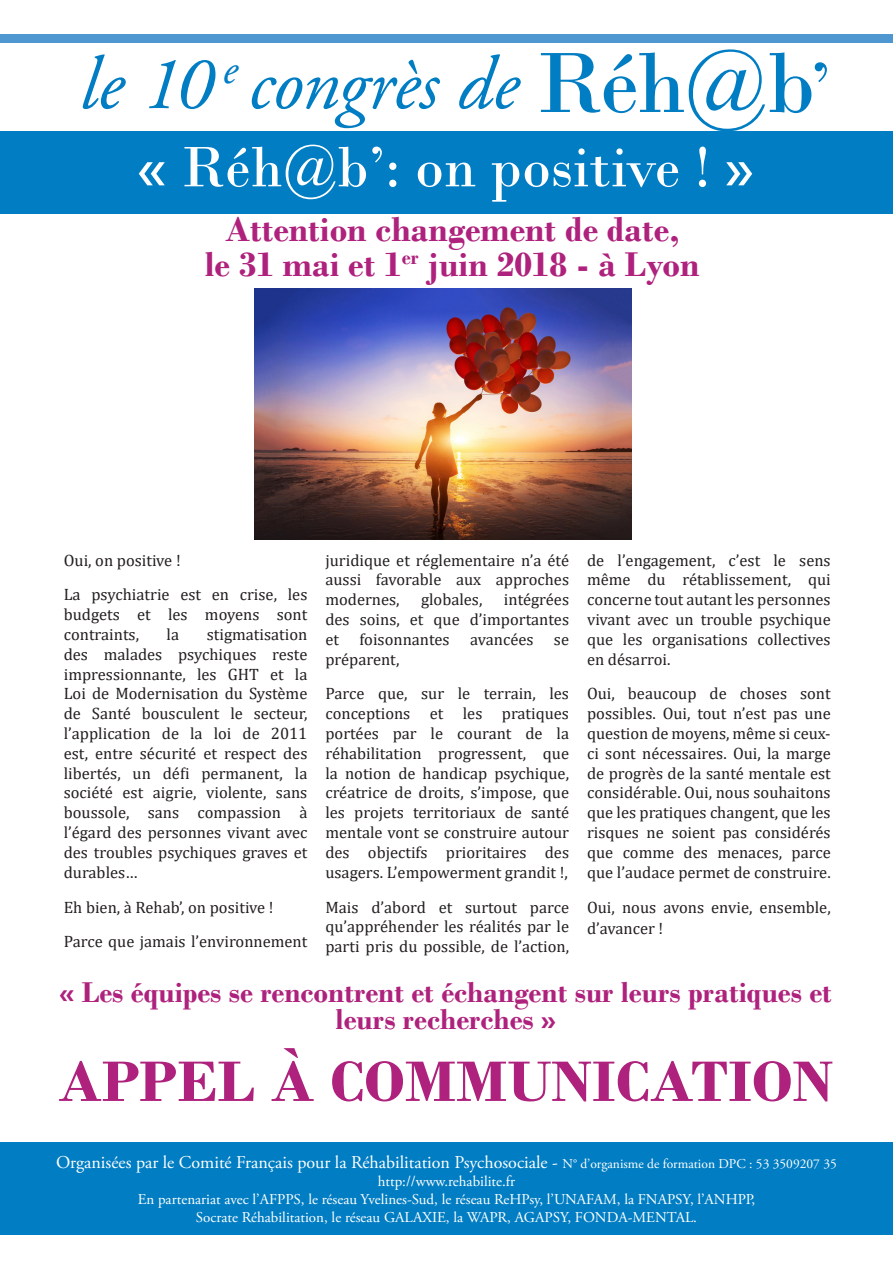
<style>
.page{position:relative;width:893px;height:1263px;background:#fff}
.page>*{position:absolute;margin:0;border:0;box-sizing:border-box;transform-origin:0 0}
.t1{font:90px "Bodoni";color:#007dc3}
.t2{font:italic 75px "Adobe Garamond Pro";letter-spacing:-.005em;color:#007dc3}
.t3{font:60px "Bodoni";color:#fff}
.t4{font:700 60px "Bodoni";color:#ae217c;scale:1.05 1}
.t5{font:700 36px/34.5px "Bodoni";color:#ae217c;text-align:center}
.t6{font:700 30px/27px "Bodoni";color:#ae217c;text-align:center}
.t7{font:18px "Adobe Garamond Pro";color:#fff}
.t8{font:16.5px/19.8px "Cambria";color:#231f20;text-align:justify}
.t9{font:15px/18px "Adobe Garamond Pro";color:#fff;text-align:center}
.s1{font-size:75px}
.s2{font-size:13.5px}
</style>
<div class="page">
<div style="left:0;top:34px;width:893px;height:9px;background:#4f97d1"></div>
<div style="left:0;top:1142px;width:893px;height:92px;background:#007dc3"></div>
<img style="left:255px;top:289px;width:376px;height:250px">
<div style="left:0;top:131px;width:893px;height:83px;background:#007dc3"></div>
<h2 class="t2" style="left:79px;top:39px;width:441px">le 10 <sup>e</sup> congrès de</h2>
<h1 class="t1" style="left:535px;top:29px;width:297px">Réh@b<span class="s1">’</span></h1>
<h3 class="t3" style="left:137px;top:131px;width:618px">« Réh@b’: on positive ! »</h3>
<h3 class="t5" style="left:205px;top:212px;width:496px">Attention changement de date,<br>le 31 mai et 1<sup>er</sup> juin 2018 - à Lyon</h3>
<p class="t8" style="left:64px;top:542px;width:245px;line-height:34.8px">Oui, on positive !<br>La psychiatrie est en crise, les</p>
<p class="t8" style="left:64px;top:605px;width:245px">budgets et les moyens sont contraints,</p>
<p class="t8" style="left:167px;top:624px;width:14px">la</p>
<p class="t8" style="left:64px;top:624px;width:245px;text-indent:143px">stigmatisation des malades psychiques reste impressionnante, les GHT et la Loi de Modernisation du Système de Santé bousculent le secteur, l’application de la loi de 2011 est, entre sécurité et respect des libertés, un défi permanent, la société est aigrie, violente, sans boussole, sans compassion à l’égard des personnes vivant avec des troubles psychiques graves et durables…</p>
<p class="t8" style="left:64px;top:889px;width:245px;line-height:34.8px">Eh bien, à Rehab’, on positive !<br>Parce que jamais l’environnement</p>
<p class="t8" style="left:325px;top:550px;width:245px">juridique et réglementaire n’a été aussi favorable aux approches modernes,</p>
<p class="t8" style="left:325px;top:590px;width:245px;text-indent:178px">intégrées des soins, et que d’importantes et foisonnantes avancées se préparent,</p>
<p class="t8" style="left:325px;top:684px;width:245px">Parce que, sur le terrain, les conceptions et les pratiques portées par le courant de la réhabilitation progressent, que la notion de handicap psychique, créatrice de droits, s’impose, que les projets territoriaux de santé mentale vont se construire autour des objectifs prioritaires des usagers. L’empowerment grandit !,</p>
<p class="t8" style="left:325px;top:897px;width:245px">Mais d’abord et surtout parce qu’appréhender les réalités par le parti pris du possible, de l’action,</p>
<p class="t8" style="left:421px;top:590px;width:63px">globales,</p>
<p class="t8" style="left:587px;top:550px;width:245px">de l’engagement, c’est le sens même du rétablissement, qui concerne tout autant les personnes vivant avec un trouble psychique que les organisations collectives en désarroi.</p>
<p class="t8" style="left:587px;top:684px;width:245px">Oui, beaucoup de choses sont possibles. Oui, tout n’est pas une question de moyens, même si ceux&shy;ci sont nécessaires. Oui, la marge de progrès de la santé mentale est considérable. Oui, nous souhaitons que les pratiques changent, que les risques ne soient pas considérés que comme des menaces, parce que l’audace permet de construire.</p>
<p class="t8" style="left:587px;top:896px;width:245px;line-height:21.6px">Oui, nous avons envie, ensemble, d’avancer !</p>
<h3 class="t6" style="left:60px;top:978px;width:774px">« Les équipes se rencontrent et échangent sur leurs pratiques et leurs recherches »</h3>
<h3 class="t4" style="left:58px;top:1046px;width:740px">APPEL À COMMUNICATION</h3>
<p class="t7" style="left:56px;top:1151px;width:782px">Organisées par le Comité Français pour la Réhabilitation Psychosociale - <span class="s2">N° d’organisme de formation DPC : 53 3509207 35</span></p>
<p class="t9" style="left:138px;top:1172px;width:619px">http://www.rehabilite.fr<br>En partenariat avec l’AFPPS, le réseau Yvelines-Sud, le réseau ReHPsy, l’UNAFAM, la FNAPSY, l’ANHPP,<br>Socrate Réhabilitation, le réseau GALAXIE, la WAPR, AGAPSY, FONDA-MENTAL.</p>
</div>
